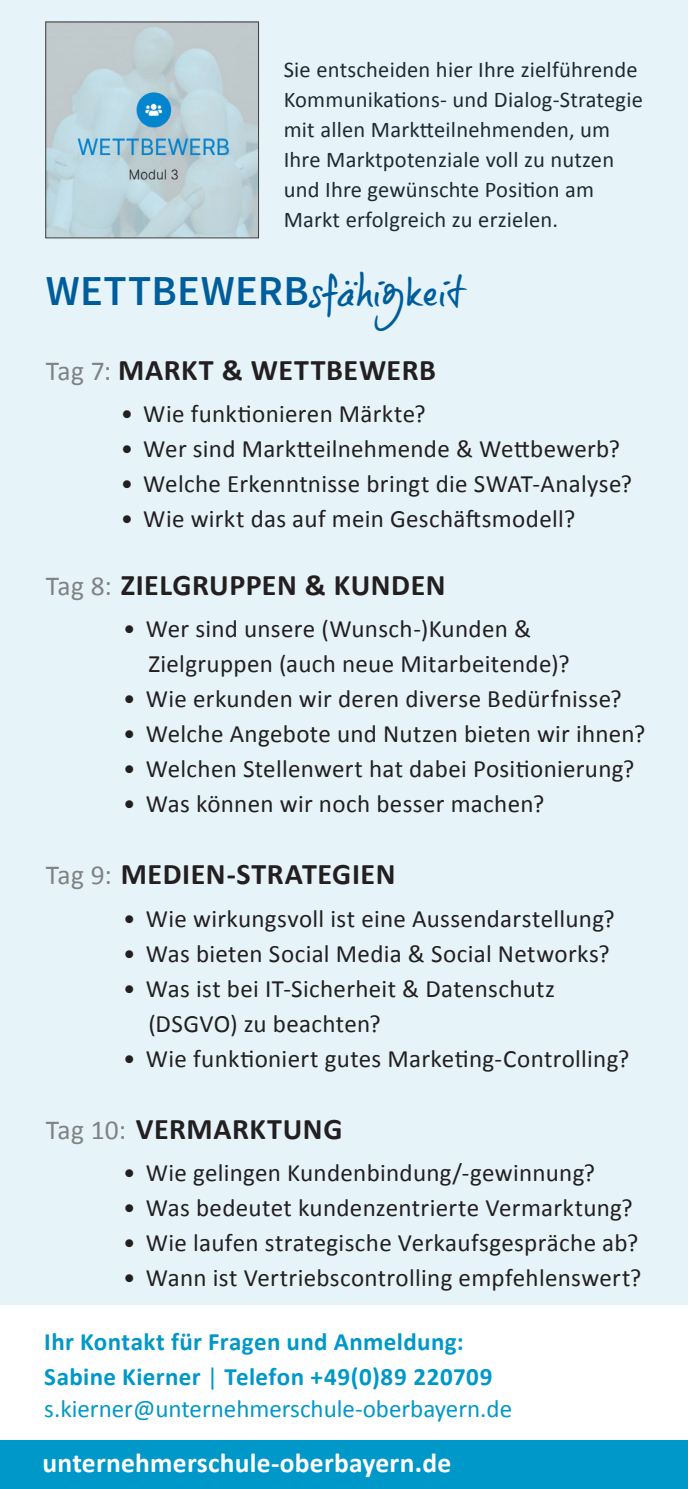
<style>
.page{position:relative;width:688px;height:1489px;background:#fff}
.page>*{position:absolute;margin:0;border:0;box-sizing:border-box;transform-origin:0 0}
.t1{font:600 42.5px "Source Sans Pro";letter-spacing:.01em;color:#005d9c}
.t2{font:700 30px "Calibri";letter-spacing:.02em;color:#231f20}
.t3{font:700 27.5px "Calibri";letter-spacing:.01em;color:#fff}
.t4{font:25px/35px "Calibri";letter-spacing:.01em;color:#231f20}
.t5{font:700 25px/34.5px "Calibri";letter-spacing:.015em;color:#0098c9}
.t6{font:25px "Calibri";color:#0098c9}
.t7{font:22.5px/30px "Calibri";letter-spacing:.01em;color:#231f20}
.s1{font-family:"Onetrick Tony";font-weight:400;font-size:37.5px}
.s2{font-weight:400;font-size:27.5px;color:#808285}
.s3{font-weight:400}
</style>
<div class="page">
<div style="left:0;top:1439px;width:687px;height:49px;background:#0098c9"></div>
<div style="left:0;top:0;width:687px;height:1304px;background:#e6f4f9"></div>
<img style="left:47px;top:24px;width:210px;height:212px">
<div style="left:45px;top:22px;width:214px;height:216px;border:1px solid #3e3e3f"></div>
<p class="t7" style="left:283px;top:54px;width:360px">Sie entscheiden hier Ihre zielführende Kommunikations- und Dialog-Strategie mit allen Marktteilnehmenden, um Ihre Marktpotenziale voll zu nutzen und Ihre gewünschte Position am Markt erfolgreich zu erzielen.</p>
<h1 class="t1" style="left:46px;top:264px;width:421px">WETTBEWERB<span class="s1">sfähigkeit</span></h1>
<p class="t2" style="left:46px;top:351px;width:391px"><span class="s2">Tag 7:</span> MARKT &amp; WETTBEWERB</p>
<p class="t4" style="left:121px;top:396px;width:306px">• Wie funktionieren Märkte?</p>
<p class="t4" style="left:121px;top:431px;width:500px">• Wer sind Marktteilnehmende &amp; Wettbewerb?</p>
<p class="t4" style="left:121px;top:466px;width:512px">• Welche Erkenntnisse bringt die SWAT-Analyse?</p>
<p class="t4" style="left:121px;top:501px;width:456px">• Wie wirkt das auf mein Geschäftsmodell?</p>
<p class="t2" style="left:46px;top:565px;width:401px"><span class="s2">Tag 8:</span> ZIELGRUPPEN &amp; KUNDEN</p>
<p class="t4" style="left:148px;top:611px;width:422px;text-indent:-25px">• Wer sind unsere (Wunsch-)Kunden &amp;<br>Zielgruppen (auch neue Mitarbeitende)?</p>
<p class="t4" style="left:123px;top:681px;width:499px">• Wie erkunden wir deren diverse Bedürfnisse?</p>
<p class="t4" style="left:123px;top:716px;width:523px">• Welche Angebote und Nutzen bieten wir ihnen?</p>
<p class="t4" style="left:123px;top:751px;width:512px">• Welchen Stellenwert hat dabei Positionierung?</p>
<p class="t4" style="left:123px;top:786px;width:422px">• Was können wir noch besser machen?</p>
<p class="t2" style="left:46px;top:855px;width:351px"><span class="s2">Tag 9:</span> MEDIEN-STRATEGIEN</p>
<p class="t4" style="left:123px;top:900px;width:493px">• Wie wirkungsvoll ist eine Aussendarstellung?</p>
<p class="t4" style="left:123px;top:935px;width:487px">• Was bieten Social Media &amp; Social Networks?</p>
<p class="t4" style="left:148px;top:970px;width:408px;text-indent:-25px">• Was ist bei IT-Sicherheit &amp; Datenschutz (DSGVO) zu beachten?</p>
<p class="t4" style="left:123px;top:1040px;width:507px">• Wie funktioniert gutes Marketing-Controlling?</p>
<p class="t2" style="left:46px;top:1109px;width:298px"><span class="s2">Tag 10:</span> VERMARKTUNG</p>
<p class="t4" style="left:123px;top:1155px;width:473px">• Wie gelingen Kundenbindung/-gewinnung?</p>
<p class="t4" style="left:123px;top:1190px;width:511px">• Was bedeutet kundenzentrierte Vermarktung?</p>
<p class="t4" style="left:123px;top:1225px;width:516px">• Wie laufen strategische Verkaufsgespräche ab?</p>
<p class="t4" style="left:123px;top:1260px;width:519px">• Wann ist Vertriebscontrolling empfehlenswert?</p>
<p class="t5" style="left:44px;top:1324px;width:449px">Ihr Kontakt für Fragen und Anmeldung:<br>Sabine Kierner <span class="s3">|</span> Telefon +49(0)89 220709</p>
<p class="t6" style="left:44px;top:1392px;width:469px">s.kierner@unternehmerschule-oberbayern.de</p>
<p class="t3" style="left:43px;top:1445px;width:410px">unternehmerschule-oberbayern.de</p>
</div>
